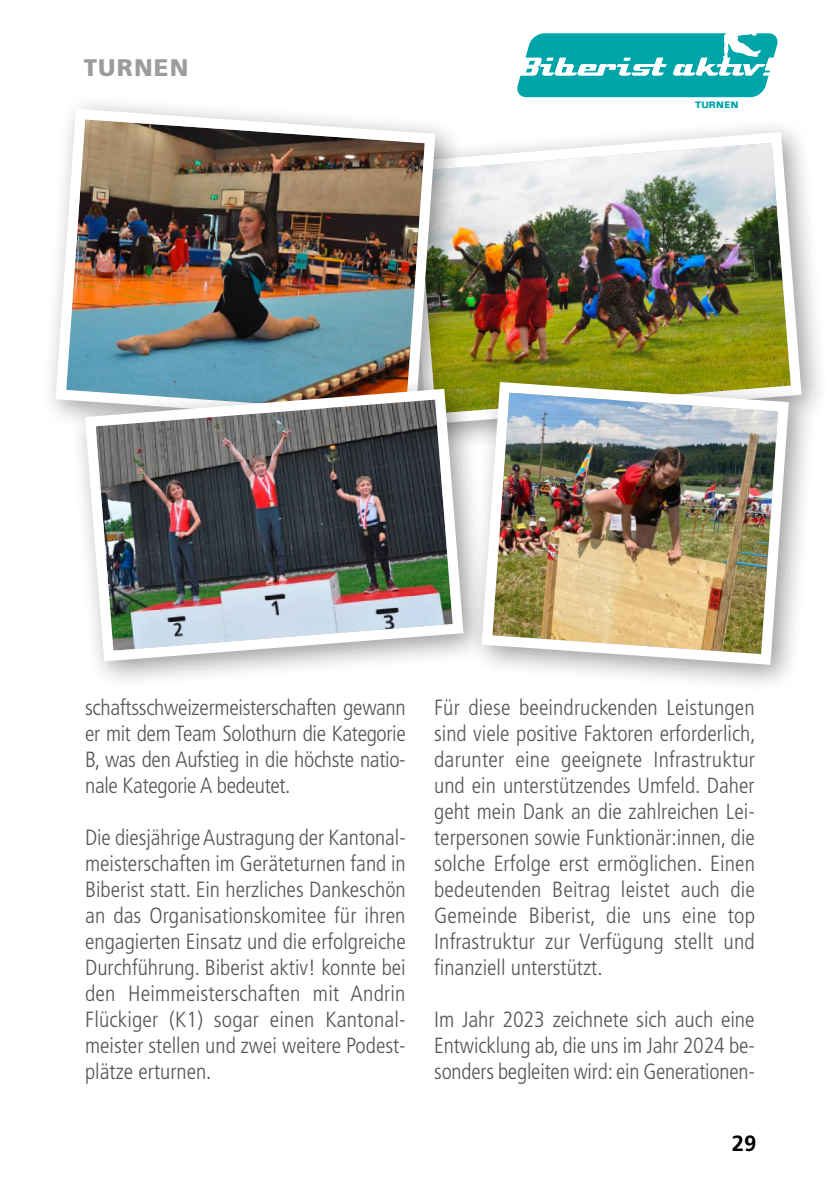
<style>
.page{position:relative;width:840px;height:1191px;background:#fff}
.page>*{position:absolute;margin:0;border:0;box-sizing:border-box;transform-origin:0 0}
.t1{font:900 24px "Frutiger";letter-spacing:.05em;color:#9c9c9d}
.t2{font:300 condensed 22px/26px "Frutiger";letter-spacing:-.005em;color:#565655;text-align:justify}
.t3{font:700 22px "Frutiger";color:#000}
.t4{font:700 9.2px "Folio";letter-spacing:.04em;color:#00a5aa}
</style>
<div class="page">
<svg style="left:517px;top:33px;width:261px;height:64px"></svg>
<div style="left:391px;top:117px;width:439px;height:336px;background:#000;opacity:.4"></div>
<img style="left:464px;top:127px;width:342px;height:247px">
<div style="left:41px;top:94px;width:423px;height:359px;background:#000;opacity:.4"></div>
<img style="left:50px;top:103px;width:390px;height:327px">
<div style="left:70px;top:374px;width:422px;height:316px;background:#000;opacity:.4"></div>
<img style="left:79px;top:383px;width:387px;height:284px">
<div style="left:466px;top:367px;width:351px;height:327px;background:#000;opacity:.4"></div>
<img style="left:476px;top:377px;width:317px;height:293px">
<p class="t1" style="left:84px;top:53px;width:106px">TURNEN</p>
<p class="t4" style="left:694px;top:99px;width:45px">TURNEN</p>
<p class="t2" style="left:85px;top:695px;width:322px">schaftsschweizermeisterschaften gewann er mit dem Team Solothurn die Kategorie B, was den Aufstieg in die höchste natio&shy;nale Kategorie A bedeutet.</p>
<p class="t2" style="left:85px;top:825px;width:322px">Die diesjährige Austragung der Kantonal&shy;meisterschaften im Geräteturnen fand in Biberist statt. Ein herzliches Dankeschön an das Organisationskomitee für ihren engagierten Einsatz und die erfolgreiche Durchführung. Biberist aktiv! konnte bei den Heimmeisterschaften mit Andrin Flückiger (K1) sogar einen Kantonal&shy;meister stellen und zwei weitere Podest&shy;plätze erturnen.</p>
<p class="t2" style="left:434px;top:695px;width:323px">Für diese beeindruckenden Leistungen sind viele positive Faktoren erforderlich, darunter eine geeignete Infrastruktur und ein unterstützendes Umfeld. Daher geht mein Dank an die zahlreichen Lei&shy;terpersonen sowie Funktionär:innen, die solche Erfolge erst ermöglichen. Einen bedeutenden Beitrag leistet auch die Gemeinde Biberist, die uns eine top Infrastruktur zur Verfügung stellt und finanziell unterstützt.</p>
<p class="t2" style="left:434px;top:1007px;width:322px">Im Jahr 2023 zeichnete sich auch eine Entwicklung ab, die uns im Jahr 2024 be&shy;sonders begleiten wird: ein Generationen-</p>
<p class="t3" style="left:731px;top:1130px;width:26px">29</p>
</div>
